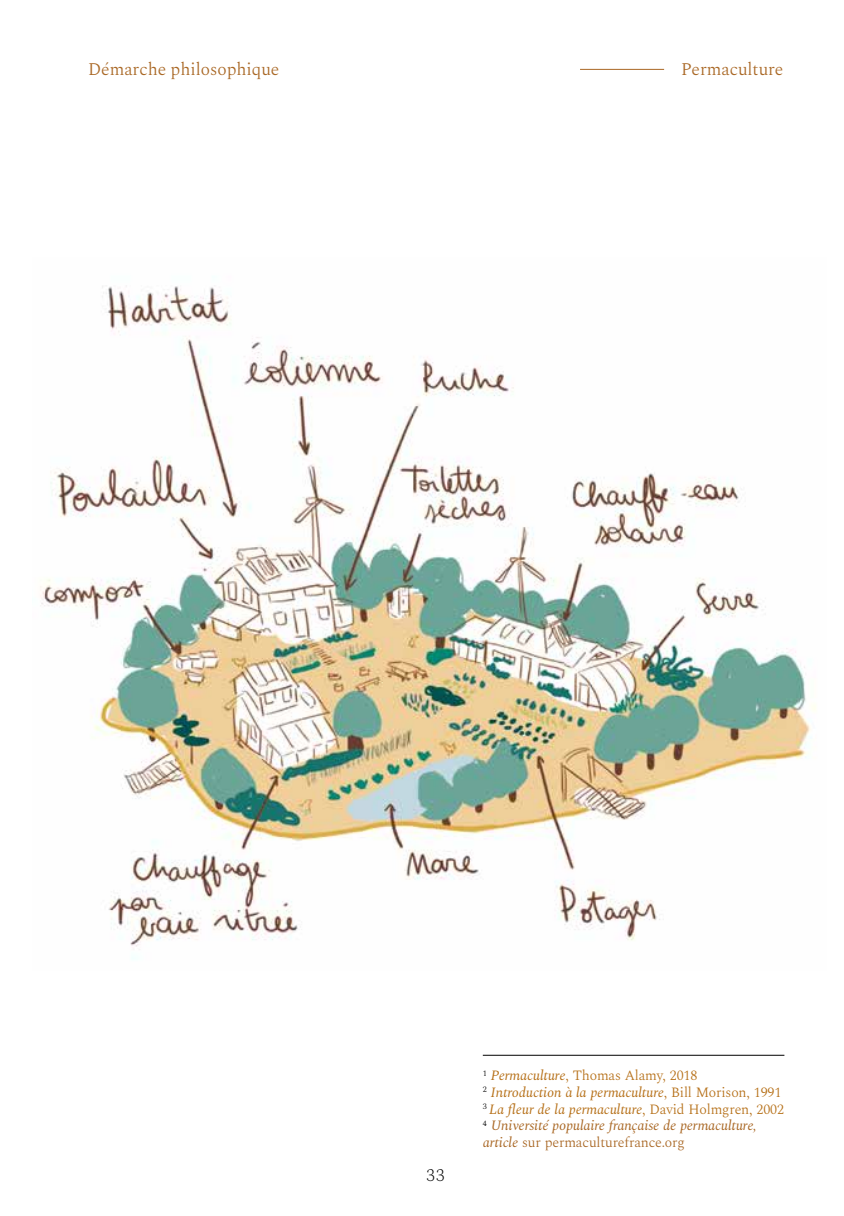
<style>
.page{position:relative;width:844px;height:1216px;background:#fff}
.page>*{position:absolute;margin:0;border:0;box-sizing:border-box;transform-origin:0 0}
.t1{font:300 17.5px "Spectral";color:#a96724}
.t2{font:200 17.5px "Spectral";color:#000}
.t3{font:italic 14px/16.6px "Spectral";letter-spacing:-.01em;color:#b67018}
.s1{font-weight:300;font-style:normal}
.s2{color:#a96724}
.s3{font-weight:300;font-style:normal;color:#a96724}
</style>
<div class="page">
<hr style="left:580px;top:69px;width:84px;height:1px;background:#a96724">
<img style="left:40px;top:285px;width:776px;height:674px">
<hr style="left:482px;top:1054px;width:302px;height:1px;background:#000">
<p class="t1" style="left:88px;top:57px;width:193px">Démarche philosophique</p>
<p class="t1" style="left:681px;top:57px;width:104px">Permaculture</p>
<p class="t2" style="left:426px;top:1162px;width:20px">33</p>
<p class="t3" style="left:482px;top:1067px;width:303px"><sup>1</sup> Permaculture<span class="s1">, Thomas Alamy, 2018<br></span><sup>2</sup> Introduction à la permaculture<span class="s1">, Bill Morison, 1991<br></span><sup>3</sup> La fleur de la permaculture<span class="s1">, David Holmgren, 2002<br></span><sup>4</sup> <span class="s2">Université populaire française de permaculture, article</span> <span class="s3">sur permaculturefrance.org</span></p>
</div>
